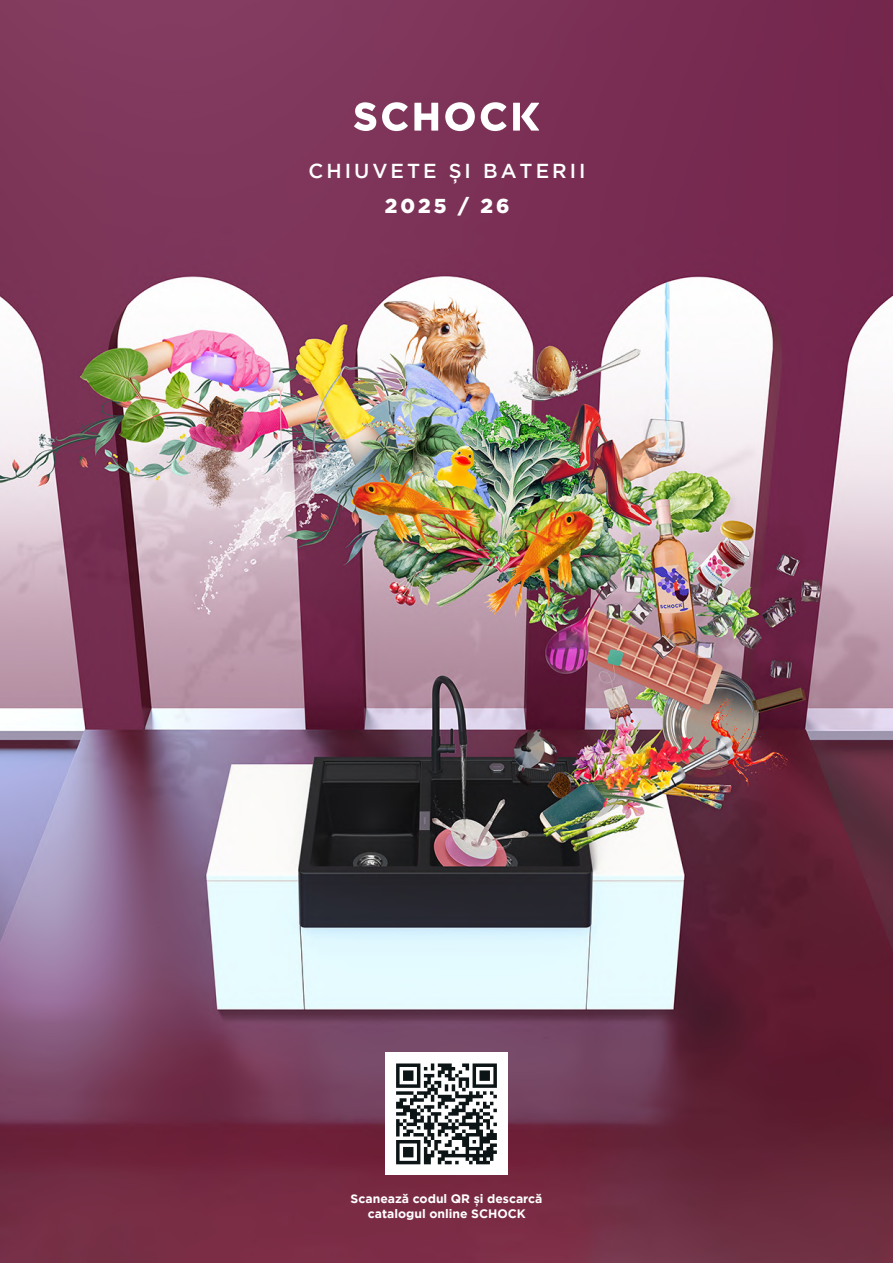
<style>
.page{position:relative;width:893px;height:1263px;background:#fff}
.page>*{position:absolute;margin:0;border:0;box-sizing:border-box;transform-origin:0 0}
.t1{font:500 20.1px "Gotham";letter-spacing:.15em;color:#fff}
.t2{font:900 20.1px "Gotham";letter-spacing:.15em;color:#fff}
.t3{font:700 12.3px/14.7px "Gotham";color:#fff;text-align:center}
</style>
<div class="page">
<img style="left:0;top:0;width:893px;height:1263px">
<div style="left:385px;top:1053px;width:123px;height:122px;background:#fff"></div>
<svg style="left:396px;top:1063px;width:101px;height:101px"></svg>
<svg style="left:354px;top:102px;width:185px;height:29px"></svg>
<h1 class="t1" style="left:308px;top:158px;width:279px">CHIUVETE ȘI BATERII</h1>
<h1 class="t2" style="left:385px;top:192px;width:126px">2025 / 26</h1>
<p class="t3" style="left:351px;top:1191px;width:193px">Scanează codul QR și descarcă catalogul online SCHOCK</p>
</div>
